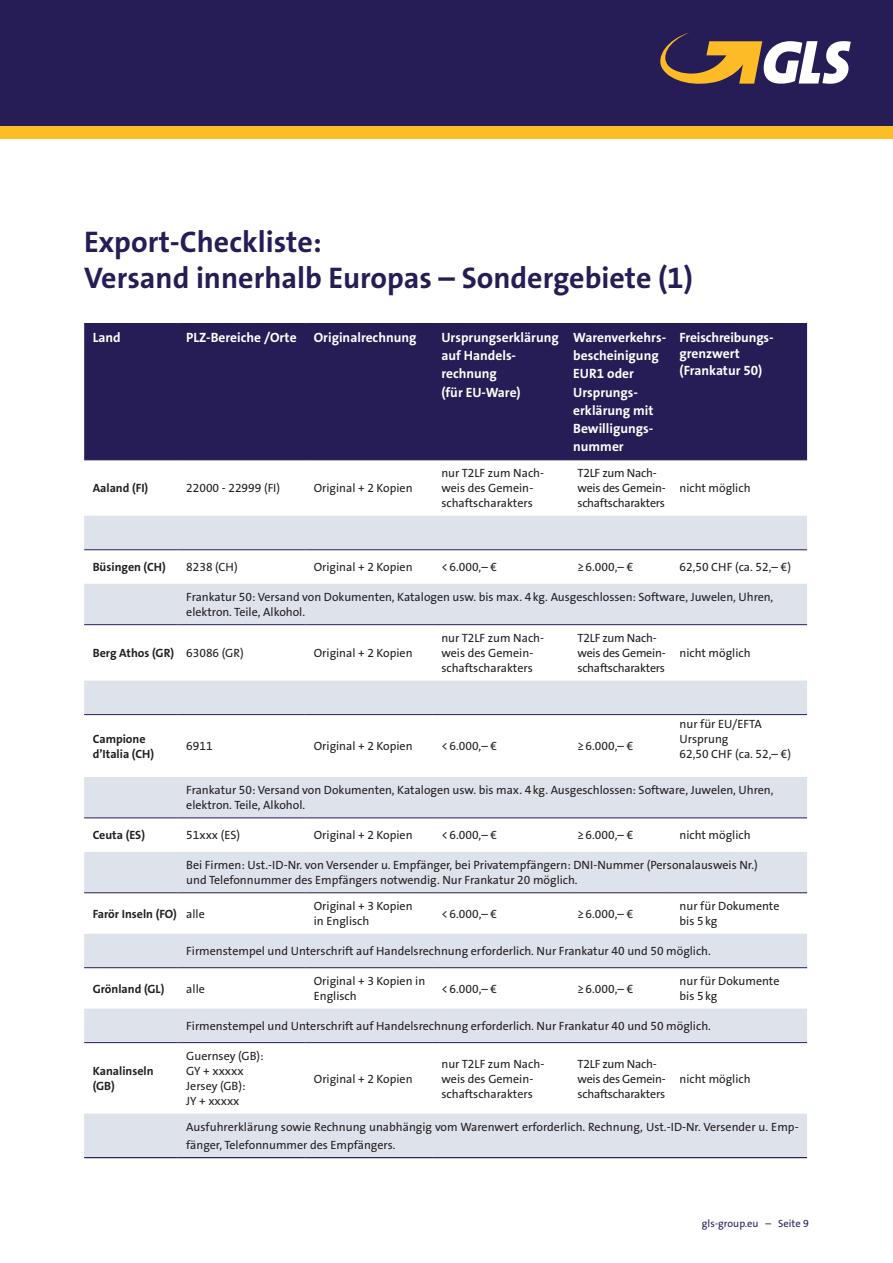
<style>
.page{position:relative;width:893px;height:1263px;background:#fff}
.page>*{position:absolute;margin:0;border:0;box-sizing:border-box;transform-origin:0 0}
.t1{font:700 30px/36px "The Sans GLS";color:#261d56}
.t2{font:700 13.5px/18.3px "The Sans GLS";color:#fff}
.t3{font:12px/15px "The Sans GLS";color:#231f20}
.t4{font:12px/15px "The Sans GLS";letter-spacing:-.02em;color:#231f20}
.t5{font:700 12px/15px "The Sans GLS";color:#231f20}
.t6{font:10.5px "The Sans GLS";color:#261d56}
.s1{font-weight:400}
</style>
<div class="page">
<div style="left:0;top:0;width:893px;height:126px;background:#261d56"></div>
<div style="left:0;top:126px;width:893px;height:13px;background:#fdbd26"></div>
<svg style="left:660px;top:33px;width:191px;height:51px"></svg>
<div style="left:84px;top:324px;width:723px;height:135px;background:#261d56"></div>
<svg style="left:84px;top:516px;width:723px;height:641px"></svg>
<div style="left:84px;top:584px;width:723px;height:40px;background:#dee2eb"></div>
<hr style="left:84px;top:323px;width:94px;height:1px;background:#261d56">
<hr style="left:178px;top:323px;width:127px;height:1px;background:#261d56">
<hr style="left:305px;top:323px;width:128px;height:1px;background:#261d56">
<hr style="left:433px;top:323px;width:136px;height:1px;background:#261d56">
<hr style="left:569px;top:323px;width:102px;height:1px;background:#261d56">
<hr style="left:671px;top:323px;width:136px;height:1px;background:#261d56">
<hr style="left:84px;top:459px;width:94px;height:1px;background:#261d56">
<hr style="left:178px;top:459px;width:127px;height:1px;background:#261d56">
<hr style="left:305px;top:459px;width:128px;height:1px;background:#261d56">
<hr style="left:433px;top:459px;width:136px;height:1px;background:#261d56">
<hr style="left:569px;top:459px;width:102px;height:1px;background:#261d56">
<hr style="left:671px;top:459px;width:136px;height:1px;background:#261d56">
<hr style="left:84px;top:549px;width:94px;height:1px;background:#261d56">
<hr style="left:178px;top:549px;width:127px;height:1px;background:#261d56">
<hr style="left:305px;top:549px;width:128px;height:1px;background:#261d56">
<hr style="left:433px;top:549px;width:136px;height:1px;background:#261d56">
<hr style="left:569px;top:549px;width:102px;height:1px;background:#261d56">
<hr style="left:671px;top:549px;width:136px;height:1px;background:#261d56">
<hr style="left:84px;top:624px;width:94px;height:1px;background:#261d56">
<hr style="left:178px;top:624px;width:127px;height:1px;background:#261d56">
<hr style="left:305px;top:624px;width:128px;height:1px;background:#261d56">
<hr style="left:433px;top:624px;width:136px;height:1px;background:#261d56">
<hr style="left:569px;top:624px;width:102px;height:1px;background:#261d56">
<hr style="left:671px;top:624px;width:136px;height:1px;background:#261d56">
<hr style="left:84px;top:714px;width:94px;height:1px;background:#261d56">
<hr style="left:178px;top:714px;width:127px;height:1px;background:#261d56">
<hr style="left:305px;top:714px;width:128px;height:1px;background:#261d56">
<hr style="left:433px;top:714px;width:136px;height:1px;background:#261d56">
<hr style="left:569px;top:714px;width:102px;height:1px;background:#261d56">
<hr style="left:671px;top:714px;width:136px;height:1px;background:#261d56">
<hr style="left:84px;top:817px;width:94px;height:1px;background:#261d56">
<hr style="left:178px;top:817px;width:127px;height:1px;background:#261d56">
<hr style="left:305px;top:817px;width:128px;height:1px;background:#261d56">
<hr style="left:433px;top:817px;width:136px;height:1px;background:#261d56">
<hr style="left:569px;top:817px;width:102px;height:1px;background:#261d56">
<hr style="left:671px;top:817px;width:136px;height:1px;background:#261d56">
<hr style="left:84px;top:892px;width:94px;height:1px;background:#261d56">
<hr style="left:178px;top:892px;width:127px;height:1px;background:#261d56">
<hr style="left:305px;top:892px;width:128px;height:1px;background:#261d56">
<hr style="left:433px;top:892px;width:136px;height:1px;background:#261d56">
<hr style="left:569px;top:892px;width:102px;height:1px;background:#261d56">
<hr style="left:671px;top:892px;width:136px;height:1px;background:#261d56">
<hr style="left:84px;top:967px;width:94px;height:1px;background:#261d56">
<hr style="left:178px;top:967px;width:127px;height:1px;background:#261d56">
<hr style="left:305px;top:967px;width:128px;height:1px;background:#261d56">
<hr style="left:433px;top:967px;width:136px;height:1px;background:#261d56">
<hr style="left:569px;top:967px;width:102px;height:1px;background:#261d56">
<hr style="left:671px;top:967px;width:136px;height:1px;background:#261d56">
<hr style="left:84px;top:1042px;width:94px;height:1px;background:#261d56">
<hr style="left:178px;top:1042px;width:127px;height:1px;background:#261d56">
<hr style="left:305px;top:1042px;width:128px;height:1px;background:#261d56">
<hr style="left:433px;top:1042px;width:136px;height:1px;background:#261d56">
<hr style="left:569px;top:1042px;width:102px;height:1px;background:#261d56">
<hr style="left:671px;top:1042px;width:136px;height:1px;background:#261d56">
<hr style="left:84px;top:1157px;width:94px;height:1px;background:#261d56">
<hr style="left:178px;top:1157px;width:127px;height:1px;background:#261d56">
<hr style="left:305px;top:1157px;width:128px;height:1px;background:#261d56">
<hr style="left:433px;top:1157px;width:136px;height:1px;background:#261d56">
<hr style="left:569px;top:1157px;width:102px;height:1px;background:#261d56">
<hr style="left:671px;top:1157px;width:136px;height:1px;background:#261d56">
<h1 class="t1" style="left:84px;top:224px;width:610px">Export-Checkliste:<br>Versand innerhalb Europas – Sondergebiete (1)</h1>
<p class="t2" style="left:93px;top:328px;width:30px">Land</p>
<p class="t2" style="left:186px;top:328px;width:112px">PLZ-Bereiche /Orte</p>
<p class="t2" style="left:314px;top:328px;width:104px">Originalrechnung</p>
<p class="t2" style="left:441px;top:328px;width:119px">Ursprungserklärung auf Handels&shy;rechnung<br>(für EU-Ware)</p>
<p class="t2" style="left:573px;top:328px;width:93px">Warenverkehrs&shy;bescheinigung<br>EUR1 oder<br>Ursprungs&shy;erklärung mit<br>Bewilligungs&shy;nummer</p>
<p class="t2" style="left:679px;top:329px;width:94px;line-height:16.5px">Freischreibungs&shy;grenzwert (Frankatur 50)</p>
<p class="t5" style="left:93px;top:481px;width:57px">Aaland (FI)</p>
<p class="t3" style="left:186px;top:481px;width:95px">22000 - 22999 (FI)</p>
<p class="t3" style="left:314px;top:481px;width:100px">Original + 2 Kopien</p>
<p class="t3" style="left:441px;top:466px;width:104px">nur T2LF zum Nach&shy;weis des Gemein&shy;schaftscharakters</p>
<p class="t4" style="left:577px;top:466px;width:90px">T2LF zum Nach&shy;weis des Gemein&shy;schaftscharakters</p>
<p class="t3" style="left:679px;top:481px;width:73px">nicht möglich</p>
<p class="t5" style="left:93px;top:560px;width:75px">Büsingen (CH)</p>
<p class="t3" style="left:186px;top:560px;width:53px">8238 (CH)</p>
<p class="t3" style="left:314px;top:560px;width:100px">Original + 2 Kopien</p>
<p class="t3" style="left:441px;top:560px;width:57px">&lt;6.000,– €</p>
<p class="t3" style="left:577px;top:560px;width:57px">≥6.000,– €</p>
<p class="t3" style="left:679px;top:560px;width:113px">62,50 CHF (ca. 52,– €)</p>
<p class="t3" style="left:186px;top:590px;width:589px">Frankatur 50: Versand von Dokumenten, Katalogen usw. bis max. 4kg. Ausgeschlossen: Software, Juwelen, Uhren, elektron. Teile, Alkohol.</p>
<p class="t5" style="left:93px;top:646px;width:152px">Berg Athos (GR) <span class="s1">63086 (GR)</span></p>
<p class="t3" style="left:314px;top:646px;width:100px">Original + 2 Kopien</p>
<p class="t3" style="left:441px;top:631px;width:104px">nur T2LF zum Nach&shy;weis des Gemein&shy;schaftscharakters</p>
<p class="t4" style="left:577px;top:631px;width:90px">T2LF zum Nach&shy;weis des Gemein&shy;schaftscharakters</p>
<p class="t3" style="left:679px;top:646px;width:73px">nicht möglich</p>
<p class="t3" style="left:679px;top:716px;width:113px">nur für EU/EFTA<br>Ursprung<br>62,50 CHF (ca. 52,– €)</p>
<p class="t3" style="left:186px;top:783px;width:589px">Frankatur 50: Versand von Dokumenten, Katalogen usw. bis max. 4kg. Ausgeschlossen: Software, Juwelen, Uhren, elektron. Teile, Alkohol.</p>
<p class="t5" style="left:93px;top:731px;width:63px">Campione d’Italia (CH)</p>
<p class="t3" style="left:186px;top:739px;width:28px">6911</p>
<p class="t3" style="left:314px;top:739px;width:100px">Original + 2 Kopien</p>
<p class="t3" style="left:441px;top:739px;width:57px">&lt;6.000,– €</p>
<p class="t3" style="left:577px;top:739px;width:57px">≥6.000,– €</p>
<p class="t5" style="left:93px;top:828px;width:54px">Ceuta (ES)</p>
<p class="t3" style="left:186px;top:828px;width:55px">51xxx (ES)</p>
<p class="t3" style="left:314px;top:828px;width:100px">Original + 2 Kopien</p>
<p class="t3" style="left:441px;top:828px;width:57px">&lt;6.000,– €</p>
<p class="t3" style="left:577px;top:828px;width:57px">≥6.000,– €</p>
<p class="t3" style="left:679px;top:828px;width:73px">nicht möglich</p>
<p class="t3" style="left:186px;top:858px;width:573px">Bei Firmen: Ust.-ID-Nr. von Versender u. Empfänger, bei Privatempfängern: DNI-Nummer (Personalausweis Nr.) und Telefonnummer des Empfängers notwendig. Nur Frankatur 20 möglich.</p>
<p class="t5" style="left:93px;top:906px;width:114px">Farör Inseln (FO) <span class="s1">alle</span></p>
<p class="t3" style="left:314px;top:899px;width:100px">Original + 3 Kopien in Englisch</p>
<p class="t3" style="left:441px;top:906px;width:57px">&lt;6.000,– €</p>
<p class="t3" style="left:577px;top:906px;width:57px">≥6.000,– €</p>
<p class="t3" style="left:680px;top:899px;width:101px">nur für Dokumente bis 5kg</p>
<p class="t3" style="left:186px;top:944px;width:526px">Firmenstempel und Unterschrift auf Handelsrechnung erforderlich. Nur Frankatur 40 und 50 möglich.</p>
<p class="t5" style="left:93px;top:981px;width:73px">Grönland (GL)</p>
<p class="t3" style="left:186px;top:981px;width:20px">alle</p>
<p class="t3" style="left:314px;top:974px;width:113px">Original + 3 Kopien in<br>Englisch</p>
<p class="t3" style="left:441px;top:981px;width:57px">&lt;6.000,– €</p>
<p class="t3" style="left:577px;top:981px;width:57px">≥6.000,– €</p>
<p class="t3" style="left:680px;top:974px;width:101px">nur für Dokumente bis 5kg</p>
<p class="t3" style="left:186px;top:1018px;width:526px">Firmenstempel und Unterschrift auf Handelsrechnung erforderlich. Nur Frankatur 40 und 50 möglich.</p>
<p class="t5" style="left:93px;top:1063px;width:62px">Kanalinseln (GB)</p>
<p class="t3" style="left:186px;top:1048px;width:79px">Guernsey (GB):<br>GY + xxxxx<br>Jersey (GB):<br>JY + xxxxx</p>
<p class="t3" style="left:441px;top:1056px;width:104px">nur T2LF zum Nach&shy;weis des Gemein&shy;schaftscharakters</p>
<p class="t4" style="left:577px;top:1056px;width:90px">T2LF zum Nach&shy;weis des Gemein&shy;schaftscharakters</p>
<p class="t3" style="left:680px;top:1071px;width:73px">nicht möglich</p>
<p class="t3" style="left:186px;top:1118px;width:614px;line-height:18.3px">Ausfuhrerklärung sowie Rechnung unabhängig vom Warenwert erforderlich. Rechnung, Ust.-ID-Nr. Versender u. Emp&shy;fänger, Telefonnummer des Empfängers.</p>
<p class="t3" style="left:314px;top:1071px;width:100px">Original + 2 Kopien</p>
<p class="t6" style="left:702px;top:1216px;width:108px">gls-group.eu – Seite 9</p>
</div>
